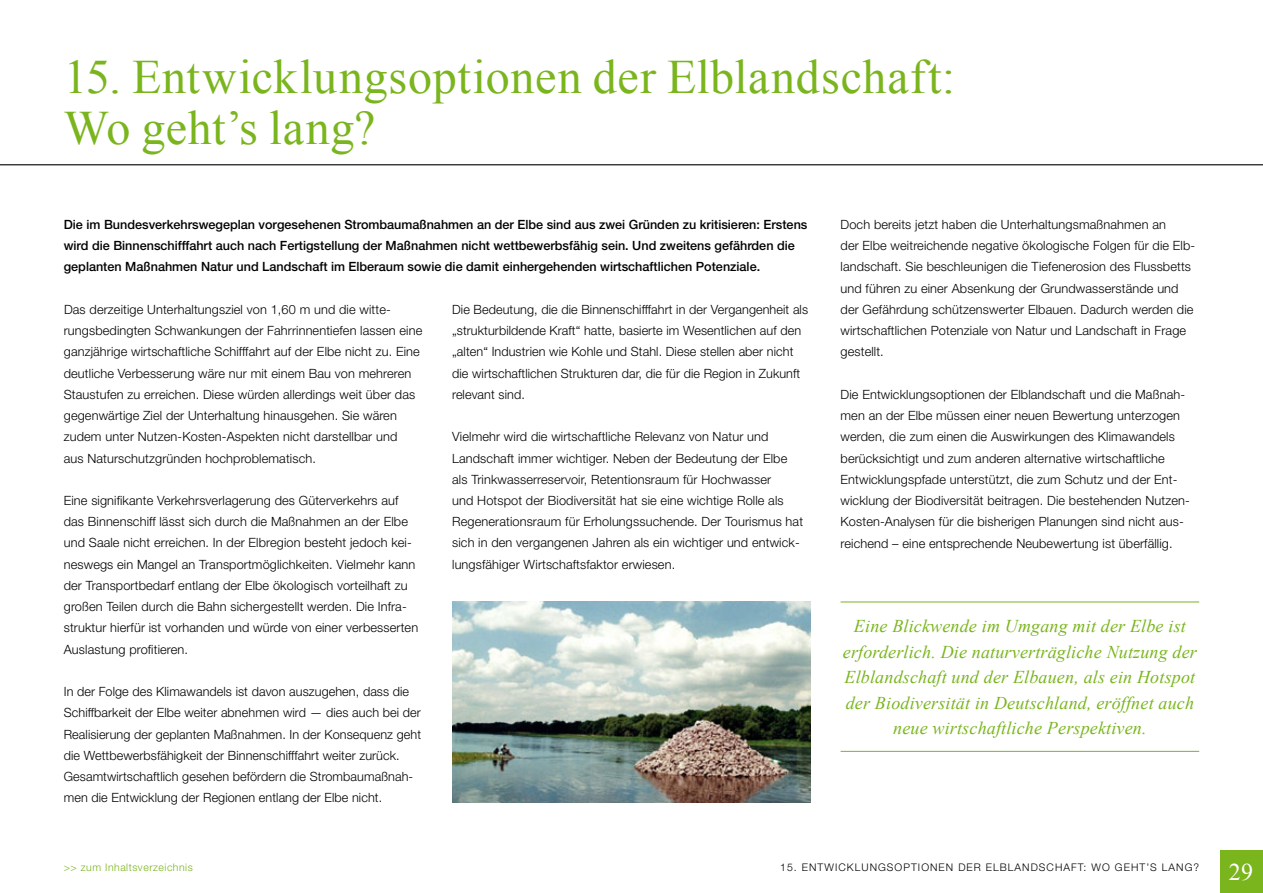
<style>
.page{position:relative;width:1263px;height:893px;background:#fff}
.page>*{position:absolute;margin:0;border:0;box-sizing:border-box;transform-origin:0 0}
.t1{font:48px/51px "Times New Roman";letter-spacing:.015em;color:#7ab51d}
.t2{font:24px "Times New Roman";color:#fff}
.t3{font:italic 18px/25.5px "Times New Roman";letter-spacing:.01em;color:#7ab51d;text-align:center}
.t4{font:300 12.75px/21.3px "Helvetica Neue LT Std";letter-spacing:.01em;color:#000}
.t5{font:500 12.75px/21.3px "Helvetica Neue LT Std";color:#000}
.t6{font:300 10.5px "Helvetica Neue LT Std";letter-spacing:.1em;color:#000}
.t7{font:300 10.5px "Helvetica Neue LT Std";letter-spacing:.05em;color:#7ab51d}
</style>
<div class="page">
<hr style="left:840px;top:602px;width:359px;height:1px;background:#7ab51d">
<hr style="left:840px;top:751px;width:359px;height:1px;background:#7ab51d">
<hr style="left:0;top:164px;width:1263px;height:1px;background:#000">
<img style="left:452px;top:602px;width:359px;height:200px">
<div style="left:1220px;top:850px;width:43px;height:43px;background:#7ab51d"></div>
<h1 class="t1" style="left:64px;top:51px;width:893px">15. Entwicklungsoptionen der Elblandschaft:<br>Wo geht’s lang?</h1>
<p class="t5" style="left:64px;top:214px;width:745px">Die im Bundesverkehrswegeplan vorgesehenen Strombaumaßnahmen an der Elbe sind aus zwei Gründen zu kritisieren: Erstens wird die Binnenschifffahrt auch nach Fertigstellung der Maßnahmen nicht wettbewerbsfähig sein. Und zweitens gefährden die geplanten Maßnahmen Natur und Landschaft im Elberaum sowie die damit einhergehenden wirtschaftlichen Potenziale.</p>
<p class="t4" style="left:64px;top:298px;width:360px">Das derzeitige Unterhaltungsziel von 1,60 m und die witte&shy;rungsbedingten Schwankungen der Fahrrinnentiefen lassen eine ganzjährige wirtschaftliche Schifffahrt auf der Elbe nicht zu. Eine deutliche Verbesserung wäre nur mit einem Bau von mehreren Staustufen zu erreichen. Diese würden allerdings weit über das gegenwärtige Ziel der Unterhaltung hinausgehen. Sie wären zudem unter Nutzen-Kosten-Aspekten nicht darstellbar und<br>aus Naturschutzgründen hochproblematisch.</p>
<p class="t4" style="left:64px;top:490px;width:356px">Eine signifikante Verkehrsverlagerung des Güterverkehrs auf das Binnenschiff lässt sich durch die Maßnahmen an der Elbe und Saale nicht erreichen. In der Elbregion besteht jedoch kei&shy;neswegs ein Mangel an Transportmöglichkeiten. Vielmehr kann der Transportbedarf entlang der Elbe ökologisch vorteilhaft zu großen Teilen durch die Bahn sichergestellt werden. Die Infra&shy;struktur hierfür ist vorhanden und würde von einer verbesserten Auslastung profitieren.</p>
<p class="t4" style="left:64px;top:681px;width:359px">In der Folge des Klimawandels ist davon auszugehen, dass die Schiffbarkeit der Elbe weiter abnehmen wird — dies auch bei der Realisierung der geplanten Maßnahmen. In der Konsequenz geht die Wettbewerbsfähigkeit der Binnenschifffahrt weiter zurück.<br>Gesamtwirtschaftlich gesehen befördern die Strombaumaßnah&shy;men die Entwicklung der Regionen entlang der Elbe nicht.</p>
<p class="t4" style="left:452px;top:298px;width:357px">Die Bedeutung, die die Binnenschifffahrt in der Vergangenheit als „strukturbildende Kraft“ hatte, basierte im Wesentlichen auf den „alten“ Industrien wie Kohle und Stahl. Diese stellen aber nicht die wirtschaftlichen Strukturen dar, die für die Region in Zukunft relevant sind.</p>
<p class="t4" style="left:452px;top:426px;width:352px">Vielmehr wird die wirtschaftliche Relevanz von Natur und Landschaft immer wichtiger. Neben der Bedeutung der Elbe als Trinkwasserreservoir, Retentionsraum für Hochwasser<br>und Hotspot der Biodiversität hat sie eine wichtige Rolle als Regenerationsraum für Erholungssuchende. Der Tourismus hat sich in den vergangenen Jahren als ein wichtiger und entwick&shy;lungsfähiger Wirtschaftsfaktor erwiesen.</p>
<p class="t4" style="left:840px;top:214px;width:356px">Doch bereits jetzt haben die Unterhaltungsmaßnahmen an<br>der Elbe weitreichende negative ökologische Folgen für die Elb&shy;landschaft. Sie beschleunigen die Tiefenerosion des Flussbetts und führen zu einer Absenkung der Grundwasserstände und der Gefährdung schützenswerter Elbauen. Dadurch werden die wirtschaftlichen Potenziale von Natur und Landschaft in Frage gestellt.</p>
<p class="t4" style="left:840px;top:383px;width:351px">Die Entwicklungsoptionen der Elblandschaft und die Maßnah&shy;men an der Elbe müssen einer neuen Bewertung unterzogen werden, die zum einen die Auswirkungen des Klimawandels berücksichtigt und zum anderen alternative wirtschaftliche Entwicklungspfade unterstützt, die zum Schutz und der Ent&shy;wicklung der Biodiversität beitragen. Die bestehenden Nutzen-Kosten-Analysen für die bisherigen Planungen sind nicht aus&shy;reichend – eine entsprechende Neubewertung ist überfällig.</p>
<h3 class="t3" style="left:843px;top:613px;width:356px">Eine Blickwende im Umgang mit der Elbe ist erforderlich. Die naturverträgliche Nutzung der Elblandschaft und der Elbauen, als ein Hotspot der Biodiversität in Deutschland, eröffnet auch neue wirtschaftliche Perspektiven.</h3>
<p class="t7" style="left:64px;top:861px;width:131px">&gt;&gt; zum Inhaltsverzeichnis</p>
<p class="t6" style="left:780px;top:861px;width:37px">15. Entwi</p>
<p class="t6" style="left:838px;top:861px;width:32px">cklungsoptionen</p>
<p class="t6" style="left:958px;top:861px;width:9px">der</p>
<p class="t6" style="left:986px;top:861px;width:38px">Elblands</p>
<p class="t6" style="left:1046px;top:861px;width:17px">chaft</p>
<p class="t6" style="left:1083px;top:861px;width:40px">: Wo geht</p>
<p class="t6" style="left:1146px;top:861px;width:32px">’s lang</p>
<p class="t6" style="left:1193px;top:861px;width:7px">?</p>
<h2 class="t2" style="left:1229px;top:856px;width:26px">29</h2>
</div>
